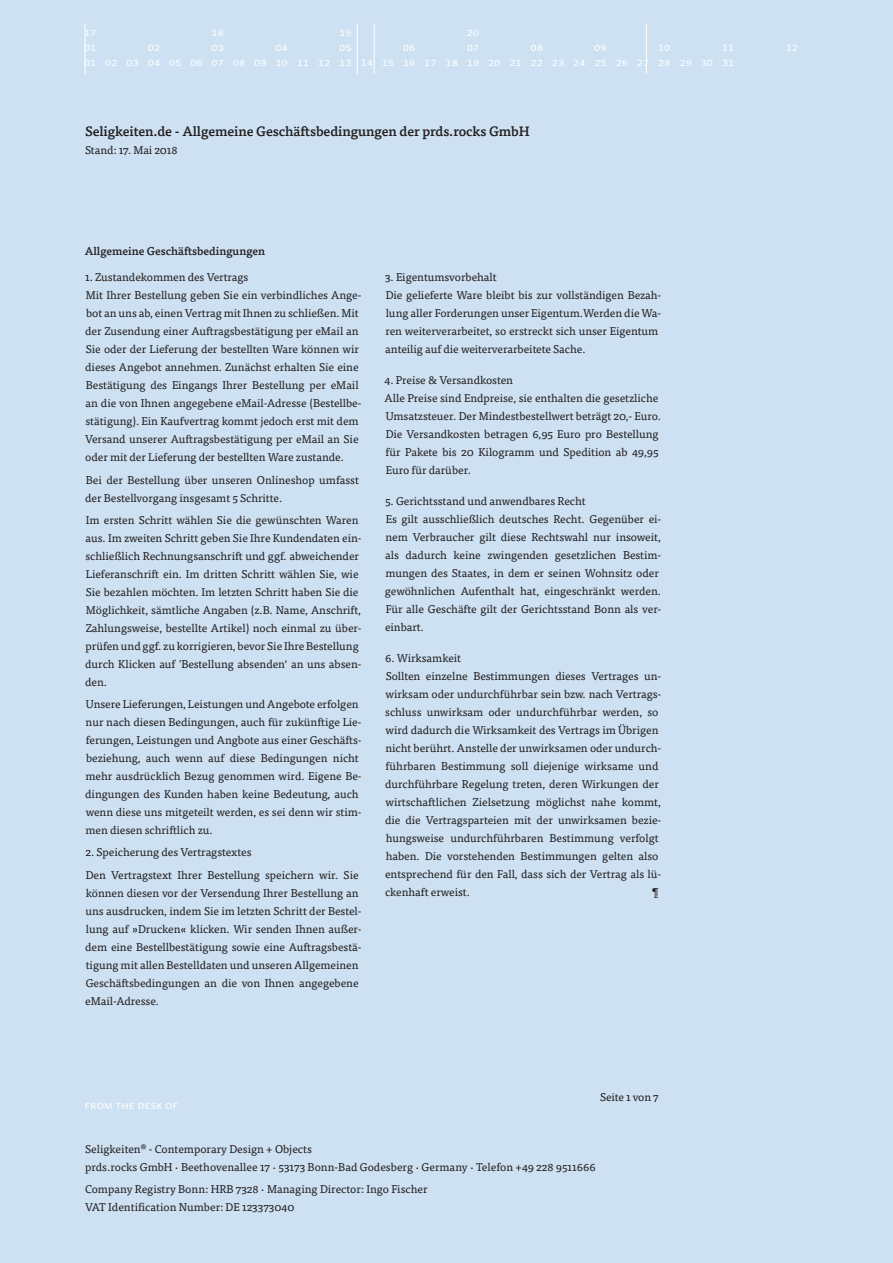
<style>
.page{position:relative;width:893px;height:1263px;background:#fff}
.page>*{position:absolute;margin:0;border:0;box-sizing:border-box;transform-origin:0 0}
.t1{font:500 13.5px "Tisa OT";letter-spacing:-.01em;color:#231f20}
.t2{font:12px "Auto Pro Regular Small Caps";color:#fff}
.body{font:11.25px/18px "Tisa OT";letter-spacing:-.005em;color:#231f20}
.subheadline{font:11.25px "Tisa OT";letter-spacing:-.005em;color:#231f20}
.subheadline-2{font:500 11.25px "Tisa OT";letter-spacing:-.005em;color:#231f20}
</style>
<div class="page">
<div style="left:0;top:0;width:893px;height:204px;background:#cde1f2"></div>
<div style="left:0;top:404px;width:893px;height:859px;background:#cde1f2"></div>
<div style="left:0;top:175px;width:893px;height:872px;background:#cde1f2"></div>
<hr style="left:85px;top:23px;width:1px;height:51px;background:#fff">
<hr style="left:357px;top:23px;width:1px;height:51px;background:#fff">
<hr style="left:374px;top:23px;width:1px;height:51px;background:#fff">
<hr style="left:646px;top:23px;width:1px;height:51px;background:#fff">
<p class="t2" style="left:84px;top:23px;width:14px">17</p>
<p class="t2" style="left:212px;top:23px;width:14px">18</p>
<p class="t2" style="left:339px;top:23px;width:14px">19</p>
<p class="t2" style="left:84px;top:38px;width:14px">01</p>
<p class="t2" style="left:148px;top:38px;width:14px">02</p>
<p class="t2" style="left:212px;top:38px;width:14px">03</p>
<p class="t2" style="left:275px;top:38px;width:14px">04</p>
<p class="t2" style="left:339px;top:38px;width:14px">05</p>
<p class="t2" style="left:403px;top:38px;width:14px">06</p>
<p class="t2" style="left:467px;top:38px;width:14px">07</p>
<p class="t2" style="left:467px;top:23px;width:14px">20</p>
<p class="t2" style="left:530px;top:38px;width:14px">08</p>
<p class="t2" style="left:594px;top:38px;width:14px">09</p>
<p class="t2" style="left:658px;top:38px;width:14px">10</p>
<p class="t2" style="left:722px;top:38px;width:14px">11</p>
<p class="t2" style="left:786px;top:38px;width:14px">12</p>
<p class="t2" style="left:84px;top:53px;width:652px">01 02 03 04 05 06 07 08 09 10 11 12 13 14 15 16 17 18 19 20 21 22 23 24 25 26 27 28 29 30 31</p>
<p class="t1" style="left:85px;top:123px;width:446px">Seligkeiten.de - Allgemeine Geschäftsbedingungen der prds.rocks GmbH</p>
<p class="body" style="left:85px;top:141px;width:94px">Stand: 17. Mai 2018</p>
<p class="subheadline-2" style="left:85px;top:244px;width:182px">Allgemeine Geschäftsbedingungen</p>
<p class="subheadline" style="left:85px;top:271px;width:165px">1. Zustandekommen des Vertrags</p>
<p class="body" style="left:85px;top:287px;width:278px">Mit Ihrer Bestellung geben Sie ein verbindliches Ange&shy;bot an uns ab, einen Vertrag mit Ihnen zu schließen. Mit der Zusendung einer Auftragsbestätigung per eMail an Sie oder der Lieferung der bestellten Ware können wir dieses Angebot annehmen. Zunächst erhalten Sie eine Bestätigung des Eingangs Ihrer Bestellung per eMail an die von Ihnen angegebene eMail-Adresse (Bestellbe&shy;stätigung). Ein Kaufvertrag kommt jedoch erst mit dem Versand unserer Auftragsbestätigung per eMail an Sie oder mit der Lieferung der bestellten Ware zustande.</p>
<p class="body" style="left:85px;top:471px;width:275px">Bei der Bestellung über unseren Onlineshop umfasst der Bestellvorgang insgesamt 5 Schritte.</p>
<p class="body" style="left:85px;top:511px;width:278px">Im ersten Schritt wählen Sie die gewünschten Waren aus. Im zweiten Schritt geben Sie Ihre Kundendaten ein&shy;schließlich Rechnungsanschrift und ggf. abweichender Lieferanschrift ein. Im dritten Schritt wählen Sie, wie Sie bezahlen möchten. Im letzten Schritt haben Sie die Möglichkeit, sämtliche Angaben (z.B. Name, Anschrift, Zahlungsweise, bestellte Artikel) noch einmal zu über&shy;prüfen und ggf. zu korrigieren, bevor Sie Ihre Bestellung durch Klicken auf 'Bestellung absenden‘ an uns absen&shy;den.</p>
<p class="body" style="left:85px;top:695px;width:278px">Unsere Lieferungen, Leistungen und Angebote erfolgen nur nach diesen Bedingungen, auch für zukünftige Lie&shy;ferungen, Leistungen und Angbote aus einer Geschäfts&shy;beziehung, auch wenn auf diese Bedingungen nicht mehr ausdrücklich Bezug genommen wird. Eigene Be&shy;dingungen des Kunden haben keine Bedeutung, auch wenn diese uns mitgeteilt werden, es sei denn wir stim&shy;men diesen schriftlich zu.</p>
<p class="body" style="left:86px;top:844px;width:167px">2. Speicherung des Vertragstextes</p>
<p class="body" style="left:85px;top:866px;width:278px">Den Vertragstext Ihrer Bestellung speichern wir. Sie können diesen vor der Versendung Ihrer Bestellung an uns ausdrucken, indem Sie im letzten Schritt der Bestel&shy;lung auf »Drucken« klicken. Wir senden Ihnen außer&shy;dem eine Bestellbestätigung sowie eine Auftragsbestä&shy;tigung mit allen Bestelldaten und unseren Allgemeinen Geschäftsbedingungen an die von Ihnen angegebene eMail-Adresse.</p>
<p class="subheadline" style="left:385px;top:271px;width:113px">3. Eigentumsvorbehalt</p>
<p class="body" style="left:385px;top:287px;width:278px">Die gelieferte Ware bleibt bis zur vollständigen Bezah&shy;lung aller Forderungen unser Eigentum.Werden die Wa&shy;ren weiterverarbeitet, so erstreckt sich unser Eigentum anteilig auf die weiterverarbeitete Sache.</p>
<p class="subheadline" style="left:384px;top:373px;width:130px">4. Preise &amp; Versandkosten</p>
<p class="body" style="left:385px;top:389px;width:278px">Alle Preise sind Endpreise, sie enthalten die gesetzliche Umsatzsteuer. Der Mindestbestellwert beträgt 20,- Euro.<br>Die Versandkosten betragen 6,95 Euro pro Bestellung für Pakete bis 20 Kilogramm und Spedition ab 49,95<br>Euro für darüber.</p>
<p class="subheadline" style="left:385px;top:494px;width:202px">5. Gerichtsstand und anwendbares Recht</p>
<p class="body" style="left:385px;top:510px;width:278px">Es gilt ausschließlich deutsches Recht. Gegenüber ei&shy;nem Verbraucher gilt diese Rechtswahl nur insoweit, als dadurch keine zwingenden gesetzlichen Bestim&shy;mungen des Staates, in dem er seinen Wohnsitz oder gewöhnlichen Aufenthalt hat, eingeschränkt werden.<br>Für alle Geschäfte gilt der Gerichtsstand Bonn als ver&shy;einbart.</p>
<p class="subheadline" style="left:385px;top:651px;width:77px">6. Wirksamkeit</p>
<p class="body" style="left:385px;top:667px;width:278px">Sollten einzelne Bestimmungen dieses Vertrages un&shy;wirksam oder undurchführbar sein bzw. nach Vertrags&shy;schluss unwirksam oder undurchführbar werden, so wird dadurch die Wirksamkeit des Vertrags im Übrigen nicht berührt. Anstelle der unwirksamen oder undurch&shy;führbaren Bestimmung soll diejenige wirksame und durchführbare Regelung treten, deren Wirkungen der wirtschaftlichen Zielsetzung möglichst nahe kommt, die die Vertragsparteien mit der unwirksamen bezie&shy;hungsweise undurchführbaren Bestimmung verfolgt haben. Die vorstehenden Bestimmungen gelten also entsprechend für den Fall, dass sich der Vertrag als lü&shy;ckenhaft erweist.</p>
<p class="body" style="left:652px;top:883px;width:8px">¶</p>
<p class="t2" style="left:85px;top:1096px;width:95px">from the desk of</p>
<p class="body" style="left:600px;top:1088px;width:60px">Seite 1 von 7</p>
<p class="body" style="left:85px;top:1140px;width:512px">Seligkeiten® - Contemporary Design + Objects<br>prds.rocks GmbH · Beethovenallee 17 · 53173 Bonn-Bad Godesberg · Germany · Telefon +49 228 9511666</p>
<p class="body" style="left:85px;top:1180px;width:344px">Company Registry Bonn: HRB 7328 · Managing Director: Ingo Fischer<br>VAT Identification Number: DE 123373040</p>
</div>
